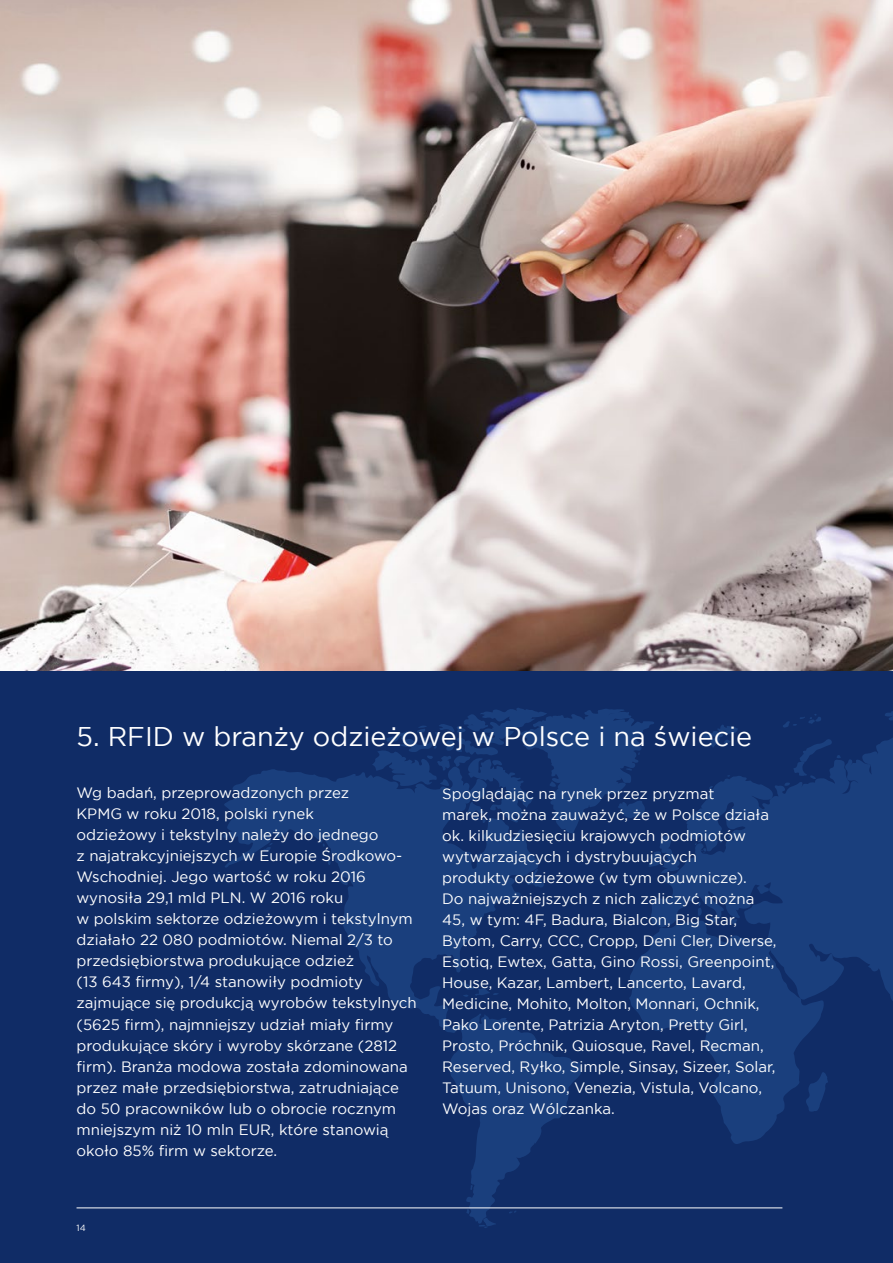
<style>
.page{position:relative;width:893px;height:1263px;background:#102c66}
.page>*{position:absolute;margin:0;border:0;box-sizing:border-box;transform-origin:0 0}
.t1{font:27px "Gotham";color:#fff}
.t2{font:15px/21px "Gotham";color:#fff}
.t3{font:9px "Gotham";color:#fff}
</style>
<div class="page">
<svg style="left:629px;top:727px;width:264px;height:417px;fill:#1a3f7d"></svg>
<svg style="left:223px;top:769px;width:358px;height:454px"></svg>
<svg style="left:806px;top:1071px;width:22px;height:42px"></svg>
<svg style="left:210px;top:816px;width:8px;height:3px"></svg>
<svg style="left:450px;top:979px;width:49px;height:18px"></svg>
<svg style="left:730px;top:919px;width:7px;height:7px"></svg>
<svg style="left:466px;top:1209px;width:4px;height:5px"></svg>
<svg style="left:335px;top:876px;width:13px;height:10px"></svg>
<svg style="left:319px;top:839px;width:6px;height:8px"></svg>
<svg style="left:263px;top:842px;width:10px;height:10px"></svg>
<svg style="left:695px;top:838px;width:11px;height:15px"></svg>
<svg style="left:223px;top:833px;width:5px;height:5px"></svg>
<svg style="left:470px;top:1185px;width:3px;height:5px"></svg>
<svg style="left:479px;top:1218px;width:17px;height:10px"></svg>
<svg style="left:709px;top:785px;width:4px;height:4px"></svg>
<svg style="left:783px;top:714px;width:38px;height:13px"></svg>
<svg style="left:784px;top:738px;width:58px;height:48px"></svg>
<svg style="left:701px;top:725px;width:37px;height:23px"></svg>
<svg style="left:509px;top:1210px;width:8px;height:3px"></svg>
<svg style="left:885px;top:711px;width:8px;height:9px"></svg>
<svg style="left:372px;top:708px;width:309px;height:180px"></svg>
<svg style="left:708px;top:917px;width:7px;height:5px"></svg>
<svg style="left:697px;top:901px;width:5px;height:15px"></svg>
<svg style="left:327px;top:857px;width:7px;height:8px"></svg>
<img style="left:0;top:0;width:893px;height:671px">
<hr style="left:77px;top:1207px;width:705px;height:1px;background:#fff">
<h1 class="t1" style="left:77px;top:722px;width:677px">5. RFID w branży odzieżowej w Polsce i na świecie</h1>
<p class="t2" style="left:442px;top:783px;width:336px">Spoglądając na rynek przez pryzmat<br>marek, można zauważyć, że w Polsce działa ok. kilkudziesięciu krajowych podmiotów wytwarzających i dystrybuujących<br>produkty odzieżowe (w tym obuwnicze).<br>Do najważniejszych z nich zaliczyć można 45, w tym: 4F, Badura, Bialcon, Big Star, Bytom, Carry, CCC, Cropp, Deni Cler, Diverse, Esotiq, Ewtex, Gatta, Gino Rossi, Greenpoint, House, Kazar, Lambert, Lancerto, Lavard, Medicine, Mohito, Molton, Monnari, Ochnik, Pako Lorente, Patrizia Aryton, Pretty Girl, Prosto, Próchnik, Quiosque, Ravel, Recman, Reserved, Ryłko, Simple, Sinsay, Sizeer, Solar, Tatuum, Unisono, Venezia, Vistula, Volcano, Wojas oraz Wólczanka.</p>
<p class="t2" style="left:77px;top:782px;width:342px">Wg badań, przeprowadzonych przez<br>KPMG w roku 2018, polski rynek<br>odzieżowy i tekstylny należy do jednego<br>z najatrakcyjniejszych w Europie Środkowo-Wschodniej. Jego wartość w roku 2016 wynosiła 29,1 mld PLN. W 2016 roku<br>w polskim sektorze odzieżowym i tekstylnym działało 22 080 podmiotów. Niemal 2/3 to przedsiębiorstwa produkujące odzież<br>(13 643 firmy), 1/4 stanowiły podmioty zajmujące się produkcją wyrobów tekstylnych (5625 firm), najmniejszy udział miały firmy produkujące skóry i wyroby skórzane (2812 firm). Branża modowa została zdominowana przez małe przedsiębiorstwa, zatrudniające do 50 pracowników lub o obrocie rocznym mniejszym niż 10 mln EUR, które stanowią około 85% firm w sektorze.</p>
<p class="t3" style="left:77px;top:1223px;width:11px">14</p>
</div>
